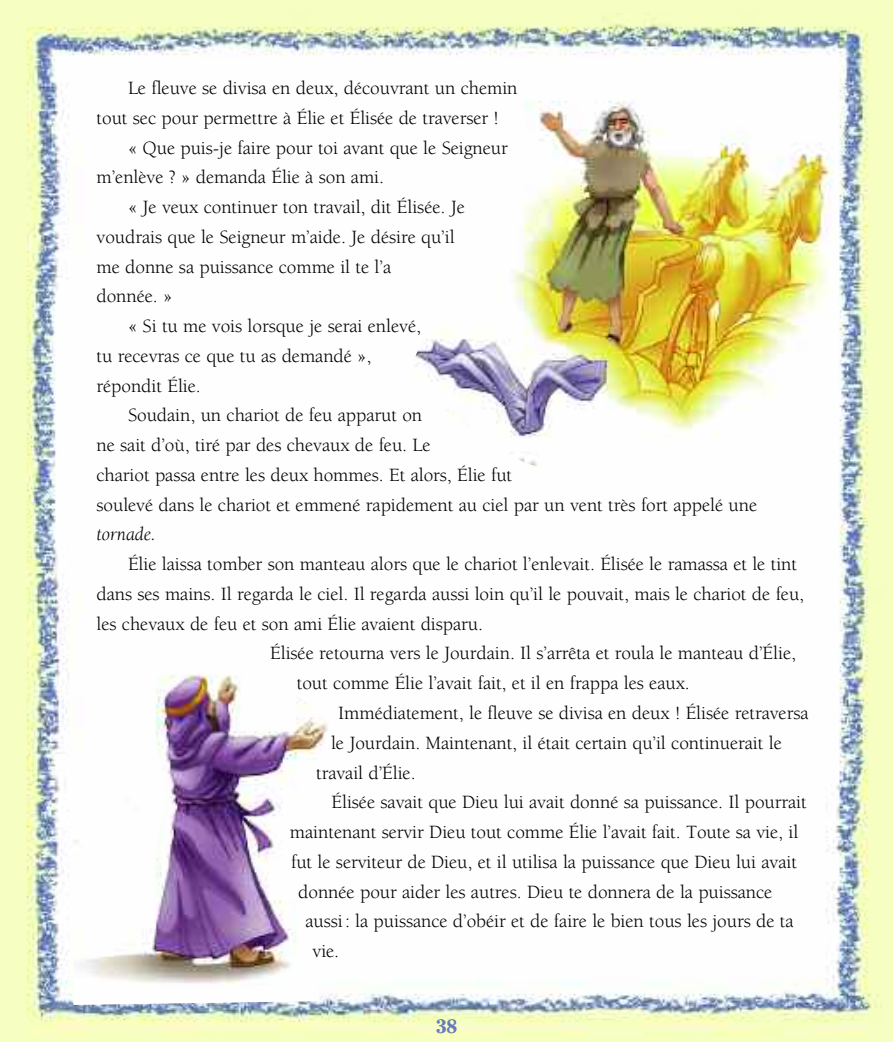
<style>
.page{position:relative;width:893px;height:1042px;background:#fff}
.page>*{position:absolute;margin:0;border:0;box-sizing:border-box;transform-origin:0 0}
.t1{font:19.25px "Berkeley";letter-spacing:-.005em;color:#000}
.t2{font:italic 19.25px "Berkeley";letter-spacing:-.005em;color:#000}
.t3{font:700 19.25px "Cheltenham";color:#657cb8}
</style>
<div class="page">
<img style="left:0;top:0;width:893px;height:1042px">
<img style="left:73px;top:648px;width:263px;height:357px">
<svg style="left:398px;top:66px;width:443px;height:417px"></svg>
<img style="left:412px;top:73px;width:427px;height:410px">
<p class="t1" style="left:128px;top:80px;width:391px">Le fleuve se divisa en deux, découvrant un chemin</p>
<p class="t1" style="left:97px;top:110px;width:404px">tout sec pour permettre à Élie et Élisée de traverser !</p>
<p class="t1" style="left:128px;top:140px;width:381px">« Que puis-je faire pour toi avant que le Seigneur</p>
<p class="t1" style="left:97px;top:170px;width:289px">m’enlève ? » demanda Élie à son ami.</p>
<p class="t1" style="left:128px;top:199px;width:338px">« Je veux continuer ton travail, dit Élisée. Je</p>
<p class="t1" style="left:97px;top:229px;width:360px">voudrais que le Seigneur m’aide. Je désire qu’il</p>
<p class="t1" style="left:97px;top:259px;width:296px">me donne sa puissance comme il te l’a</p>
<p class="t1" style="left:97px;top:289px;width:77px">donnée. »</p>
<p class="t1" style="left:128px;top:318px;width:295px">« Si tu me vois lorsque je serai enlevé,</p>
<p class="t1" style="left:97px;top:348px;width:276px">tu recevras ce que tu as demandé »,</p>
<p class="t1" style="left:97px;top:378px;width:106px">répondit Élie.</p>
<p class="t1" style="left:128px;top:408px;width:296px">Soudain, un chariot de feu apparut on</p>
<p class="t1" style="left:97px;top:437px;width:336px">ne sait d’où, tiré par des chevaux de feu. Le</p>
<p class="t1" style="left:97px;top:467px;width:417px">chariot passa entre les deux hommes. Et alors, Élie fut</p>
<p class="t1" style="left:97px;top:497px;width:662px">soulevé dans le chariot et emmené rapidement au ciel par un vent très fort appelé une</p>
<p class="t2" style="left:97px;top:527px;width:61px">tornade.</p>
<p class="t1" style="left:128px;top:556px;width:671px">Élie laissa tomber son manteau alors que le chariot l’enlevait. Élisée le ramassa et le tint</p>
<p class="t1" style="left:97px;top:586px;width:709px">dans ses mains. Il regarda le ciel. Il regarda aussi loin qu’il le pouvait, mais le chariot de feu,</p>
<p class="t1" style="left:97px;top:616px;width:388px">les chevaux de feu et son ami Élie avaient disparu.</p>
<p class="t1" style="left:270px;top:646px;width:527px">Élisée retourna vers le Jourdain. Il s’arrêta et roula le manteau d’Élie,</p>
<p class="t1" style="left:297px;top:675px;width:395px">tout comme Élie l’avait fait, et il en frappa les eaux.</p>
<p class="t1" style="left:338px;top:705px;width:472px">Immédiatement, le fleuve se divisa en deux ! Élisée retraversa</p>
<p class="t1" style="left:331px;top:735px;width:452px">le Jourdain. Maintenant, il était certain qu’il continuerait le</p>
<p class="t1" style="left:316px;top:765px;width:101px">travail d’Élie.</p>
<p class="t1" style="left:332px;top:795px;width:477px">Élisée savait que Dieu lui avait donné sa puissance. Il pourrait</p>
<p class="t1" style="left:290px;top:824px;width:510px">maintenant servir Dieu tout comme Élie l’avait fait. Toute sa vie, il</p>
<p class="t1" style="left:291px;top:854px;width:507px">fut le serviteur de Dieu, et il utilisa la puissance que Dieu lui avait</p>
<p class="t1" style="left:298px;top:884px;width:476px">donnée pour aider les autres. Dieu te donnera de la puissance</p>
<p class="t1" style="left:305px;top:914px;width:490px">aussi: la puissance d’obéir et de faire le bien tous les jours de ta</p>
<p class="t1" style="left:312px;top:943px;width:28px">vie.</p>
<p class="t3" style="left:436px;top:1019px;width:23px">38</p>
</div>
